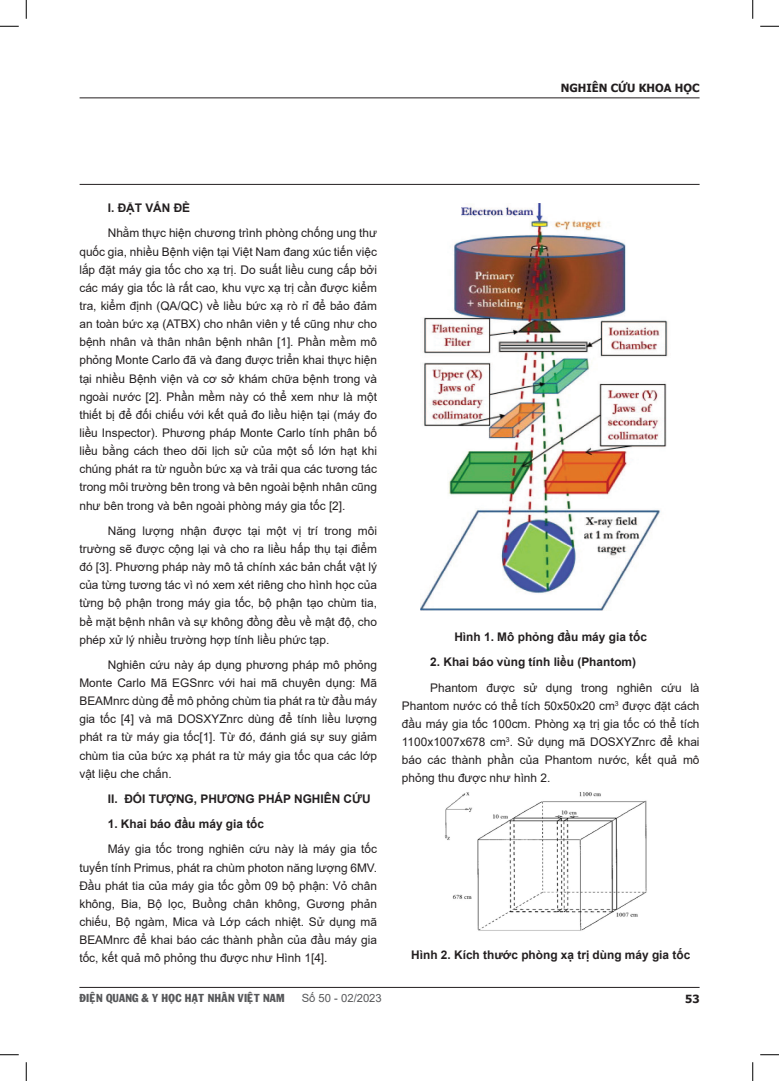
<style>
.page{position:relative;width:779px;height:1081px;background:#fff}
.page>*{position:absolute;margin:0;border:0;box-sizing:border-box;transform-origin:0 0}
.t1{font:11.88px/18.1px "Arial";color:#231f20;text-align:justify}
.t2{font:700 11.88px "Arial";color:#231f20}
.t3{font:11.25px "VNI Franko";color:#57585a}
.t4{font:700 11.25px "Tahoma";color:#231f20}
.t5{font:11.25px "Arial";color:#57585a}
</style>
<div class="page">
<hr style="left:80px;top:97px;width:619px;height:1px;background:#231f20">
<hr style="left:80px;top:184px;width:619px;height:1px;background:#231f20">
<img style="left:421px;top:203px;width:247px;height:407px">
<img style="left:444px;top:792px;width:203px;height:139px">
<hr style="left:79px;top:986px;width:620px;height:1px;background:#231f20">
<svg style="left:0;top:25px;width:19px;height:2px"></svg>
<svg style="left:760px;top:25px;width:19px;height:2px"></svg>
<svg style="left:0;top:1054px;width:19px;height:1px"></svg>
<svg style="left:760px;top:1054px;width:19px;height:1px"></svg>
<svg style="left:25px;top:0;width:2px;height:19px"></svg>
<svg style="left:25px;top:1062px;width:2px;height:18px"></svg>
<svg style="left:752px;top:0;width:1px;height:19px"></svg>
<svg style="left:752px;top:1062px;width:1px;height:18px"></svg>
<p class="t4" style="left:561px;top:80px;width:140px">NGHIÊN CỨU KHOA HỌC</p>
<p class="t2" style="left:108px;top:200px;width:84px">I. ĐẶT VẤN ĐỀ</p>
<p class="t1" style="left:79px;top:224px;width:299px;text-indent:28px">Nhằm thực hiện chương trình phòng chống ung thư quốc gia, nhiều Bệnh viện tại Việt Nam đang xúc tiến việc lắp đặt máy gia tốc cho xạ trị. Do suất liều cung cấp bởi các máy gia tốc là rất cao, khu vực xạ trị cần được kiểm tra, kiểm định (QA/QC) về liều bức xạ rò rỉ để bảo đảm an toàn bức xạ (ATBX) cho nhân viên y tế cũng như cho bệnh nhân và thân nhân bệnh nhân [1]. Phần mềm mô phỏng Monte Carlo đã và đang được triển khai thực hiện tại nhiều Bệnh viện và cơ sở khám chữa bệnh trong và ngoài nước [2]. Phần mềm này có thể xem như là một thiết bị để đối chiếu với kết quả đo liều hiện tại (máy đo liều Inspector). Phương pháp Monte Carlo tính phân bố liều bằng cách theo dõi lịch sử của một số lớn hạt khi chúng phát ra từ nguồn bức xạ và trải qua các tương tác trong môi trường bên trong và bên ngoài bệnh nhân cũng như bên trong và bên ngoài phòng máy gia tốc [2].</p>
<p class="t1" style="left:79px;top:521px;width:299px;text-indent:28px">Năng lượng nhận được tại một vị trí trong môi trường sẽ được cộng lại và cho ra liều hấp thụ tại điểm đó [3]. Phương pháp này mô tả chính xác bản chất vật lý của từng tương tác vì nó xem xét riêng cho hình học của từng bộ phận trong máy gia tốc, bộ phận tạo chùm tia, bề mặt bệnh nhân và sự không đồng đều về mật độ, cho phép xử lý nhiều trường hợp tính liều phức tạp.</p>
<p class="t1" style="left:79px;top:655px;width:299px;text-indent:28px">Nghiên cứu này áp dụng phương pháp mô phỏng Monte Carlo Mã EGSnrc với hai mã chuyên dụng: Mã BEAMnrc dùng để mô phỏng chùm tia phát ra từ đầu máy gia tốc [4] và mã DOSXYZnrc dùng để tính liều lượng phát ra từ máy gia tốc[1]. Từ đó, đánh giá sự suy giảm chùm tia của bức xạ phát ra từ máy gia tốc qua các lớp vật liệu che chắn.</p>
<p class="t2" style="left:108px;top:790px;width:264px">II. ĐỐI TƯỢNG, PHƯƠNG PHÁP NGHIÊN CỨU</p>
<p class="t2" style="left:108px;top:815px;width:158px">1. Khai báo đầu máy gia tốc</p>
<p class="t1" style="left:79px;top:839px;width:299px;text-indent:28px">Máy gia tốc trong nghiên cứu này là máy gia tốc tuyến tính Primus, phát ra chùm photon năng lượng 6MV.<br>Đầu phát tia của máy gia tốc gồm 09 bộ phận: Vỏ chân không, Bia, Bộ lọc, Buồng chân không, Gương phản chiếu, Bộ ngàm, Mica và Lớp cách nhiệt. Sử dụng mã BEAMnrc để khai báo các thành phần của đầu máy gia tốc, kết quả mô phỏng thu được như Hình 1[4].</p>
<p class="t2" style="left:454px;top:628px;width:194px">Hình 1. Mô phỏng đầu máy gia tốc</p>
<p class="t2" style="left:430px;top:653px;width:207px">2. Khai báo vùng tính liều (Phantom)</p>
<p class="t1" style="left:402px;top:678px;width:299px;text-indent:28px">Phantom được sử dụng trong nghiên cứu là Phantom nước có thể tích 50x50x20 cm<sup>3</sup> được đặt cách đầu máy gia tốc 100cm. Phòng xạ trị gia tốc có thể tích 1100x1007x678 cm<sup>3</sup>. Sử dụng mã DOSXYZnrc để khai báo các thành phần của Phantom nước, kết quả mô phỏng thu được như hình 2.</p>
<p class="t2" style="left:411px;top:946px;width:281px">Hình 2. Kích thước phòng xạ trị dùng máy gia tốc</p>
<p class="t3" style="left:79px;top:989px;width:207px">ÑIEÄN QUANG &amp; Y HOÏC HAÏT NHAÂN VIEÄT NAM</p>
<p class="t5" style="left:302px;top:990px;width:82px">Số 50 - 02/2023</p>
<p class="t4" style="left:685px;top:990px;width:16px">53</p>
</div>
